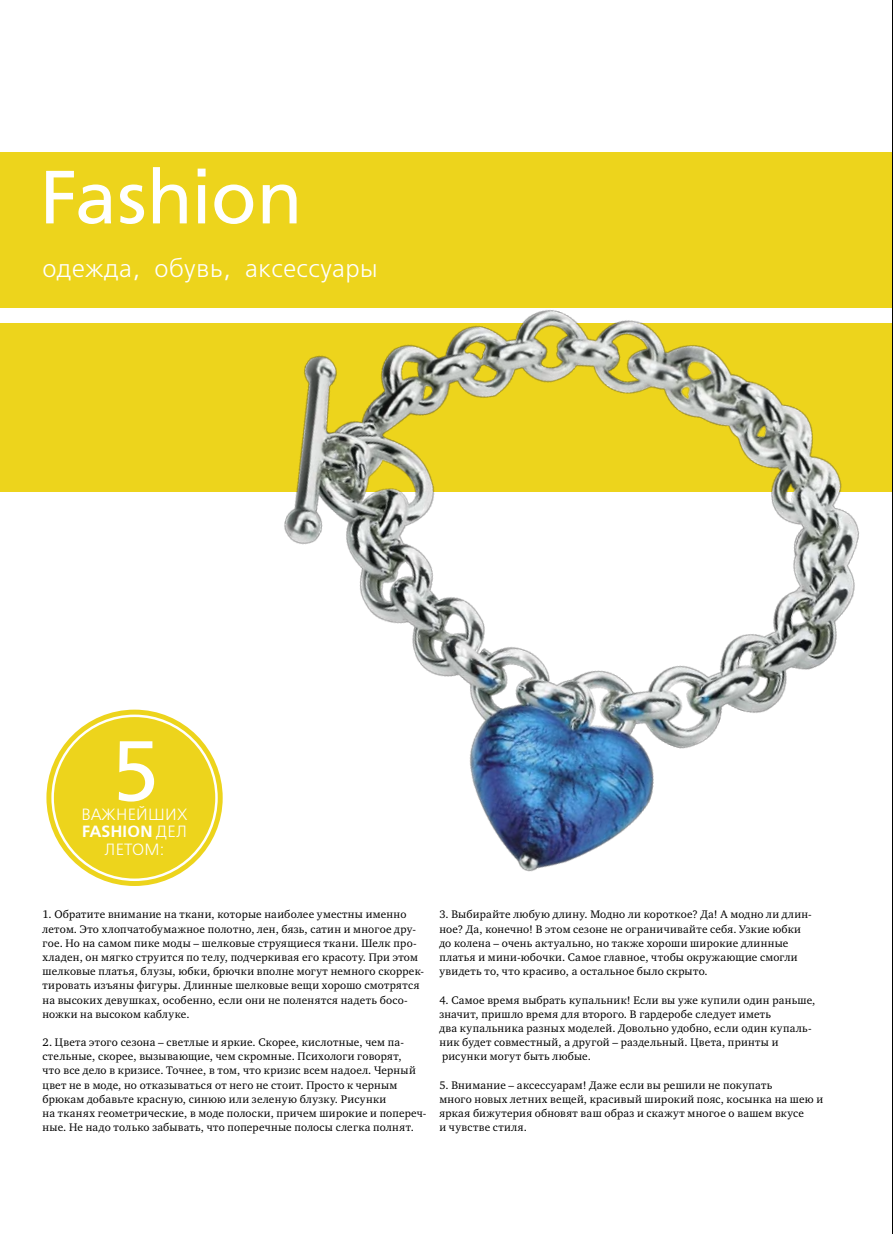
<style>
.page{position:relative;width:893px;height:1234px;background:#fff}
.page>*{position:absolute;margin:0;border:0;box-sizing:border-box;transform-origin:0 0}
.t1{font:84.88px "Free Set C";color:#fff}
.t2{font:75px "Free Set C";color:#fff}
.t3{font:25px "Free Set Light C";letter-spacing:.02em;color:#fff}
.t4{font:16.25px "Free Set Light C";letter-spacing:.02em;color:#fff}
.t5{font:16.25px "Free Set Demi Bold C";letter-spacing:.02em;color:#fff}
.t6{font:11.25px/14.1px "Charter C";letter-spacing:.025em;color:#000}
.s1{font-family:"Free Set Light C"}
</style>
<div class="page">
<div style="left:46px;top:709px;width:177px;height:176px;background:#edd41c;border-radius:50%"></div>
<div style="left:0;top:152px;width:893px;height:339px;background:#edd41c"></div>
<div style="left:0;top:309px;width:893px;height:14px;background:#fff"></div>
<img style="left:153px;top:308px;width:739px;height:576px">
<hr style="left:892px;top:0;width:1px;height:1233px;background:#000">
<h2 class="t2" style="left:39px;top:156px;width:264px">Fashion</h2>
<h3 class="t3" style="left:42px;top:255px;width:337px">одежда, обувь, аксессуары</h3>
<h1 class="t1" style="left:112px;top:724px;width:49px">5</h1>
<h3 class="t4" style="left:81px;top:805px;width:108px">важн ейших</h3>
<h3 class="t5" style="left:82px;top:822px;width:106px">FASHION <span class="s1">дел</span></h3>
<h3 class="t4" style="left:105px;top:840px;width:61px">ЛЕТОМ:</h3>
<p class="t6" style="left:43px;top:907px;width:383px">1. Обратите внимание на ткани, которые наиболее уместны именно летом. Это хлопчатобумажное полотно, лен, бязь, сатин и многое дру&shy;гое. Но на самом пике моды – шелковые струящиеся ткани. Шелк про&shy;хладен, он мягко струится по телу, подчеркивая его красоту. При этом шелковые платья, блузы, юбки, брючки вполне могут немного скоррек&shy;тировать изъяны фигуры. Длинные шелковые вещи хорошо смотрятся на высоких девушках, особенно, если они не поленятся надеть босо&shy;ножки на высоком каблуке.</p>
<p class="t6" style="left:43px;top:1035px;width:385px">2. Цвета этого сезона – светлые и яркие. Скорее, кислотные, чем па&shy;стельные, скорее, вызывающие, чем скромные. Психологи говорят,<br>что все дело в кризисе. Точнее, в том, что кризис всем надоел. Черный цвет не в моде, но отказываться от него не стоит. Просто к черным брюкам добавьте красную, синюю или зеленую блузку. Рисунки<br>на тканях геометрические, в моде полоски, причем широкие и попереч&shy;ные. Не надо только забывать, что поперечные полосы слегка полнят.</p>
<p class="t6" style="left:439px;top:907px;width:374px">3. Выбирайте любую длину. Модно ли короткое? Да! А модно ли длин&shy;ное? Да, конечно! В этом сезоне не ограничивайте себя. Узкие юбки до колена – очень актуально, но также хороши широкие длинные платья и мини-юбочки. Самое главное, чтобы окружающие смогли увидеть то, что красиво, а остальное было скрыто.</p>
<p class="t6" style="left:439px;top:992px;width:377px">4. Самое время выбрать купальник! Если вы уже купили один раньше, значит, пришло время для второго. В гардеробе следует иметь<br>два купальника разных моделей. Довольно удобно, если один купаль&shy;ник будет совместный, а другой – раздельный. Цвета, принты и рисунки могут быть любые.</p>
<p class="t6" style="left:439px;top:1077px;width:385px">5. Внимание – аксессуарам! Даже если вы решили не покупать<br>много новых летних вещей, красивый широкий пояс, косынка на шею и яркая бижутерия обновят ваш образ и скажут многое о вашем вкусе<br>и чувстве стиля.</p>
</div>
